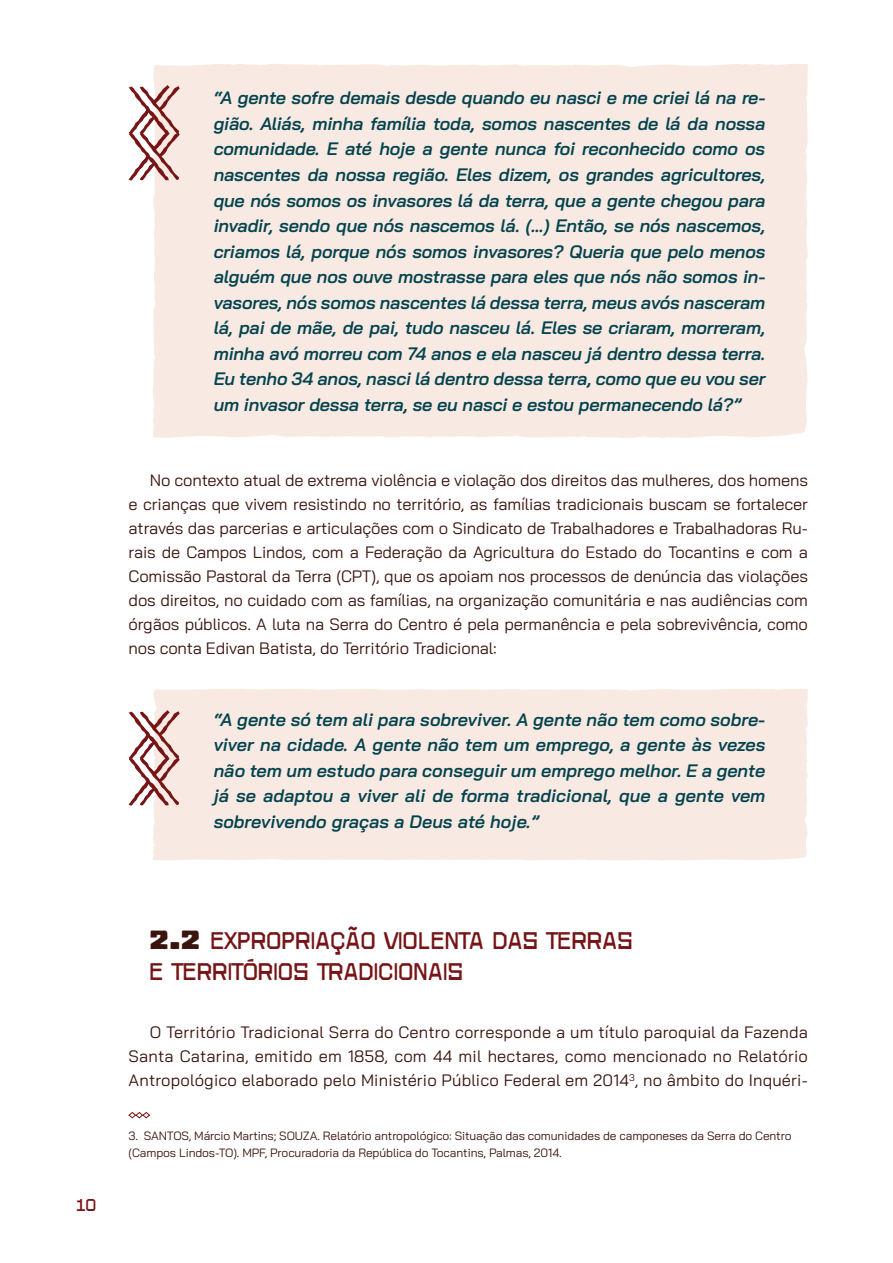
<style>
.page{position:relative;width:893px;height:1263px;background:#fff}
.page>*{position:absolute;margin:0;border:0;box-sizing:border-box;transform-origin:0 0}
.t1{font:31.5px/31.5px "grafiapopular";letter-spacing:.03em;color:#761416}
.t2{font:22.5px "grafiapopular";color:#761416}
.t3{font:italic 600 18px/25.5px "Bai Jamjuree";letter-spacing:-.01em;color:#02434d;text-align:justify}
.t4{font:16.5px/24px "Bai Jamjuree";letter-spacing:-.01em;color:#3a140d;text-align:justify}
.t5{font:12px/16.5px "Bai Jamjuree";letter-spacing:-.01em;color:#3a140d}
.s1{font-family:"Tekoha";font-weight:900;font-size:34.5px;color:#3a140d}
</style>
<div class="page">
<div style="left:153px;top:64px;width:655px;height:374px;background:#f8e9e3"></div>
<div style="left:153px;top:689px;width:655px;height:171px;background:#f8e9e3"></div>
<svg style="left:129px;top:85px;width:51px;height:95px"></svg>
<svg style="left:129px;top:710px;width:51px;height:95px"></svg>
<svg style="left:128px;top:1112px;width:22px;height:6px"></svg>
<p class="t3" style="left:214px;top:85px;width:553px">“A gente sofre demais desde quando eu nasci e me criei lá na re&shy;gião. Aliás, minha família toda, somos nascentes de lá da nossa comunidade. E até hoje a gente nunca foi reconhecido como os nascentes da nossa região. Eles dizem, os grandes agricultores, que nós somos os invasores lá da terra, que a gente chegou para invadir, sendo que nós nascemos lá. (...) Então, se nós nascemos, criamos lá, porque nós somos invasores? Queria que pelo menos alguém que nos ouve mostrasse para eles que nós não somos in&shy;vasores, nós somos nascentes lá dessa terra, meus avós nasceram lá, pai de mãe, de pai, tudo nasceu lá. Eles se criaram, morreram, minha avó morreu com 74 anos e ela nasceu já dentro dessa terra.<br>Eu tenho 34 anos, nasci lá dentro dessa terra, como que eu vou ser um invasor dessa terra, se eu nasci e estou permanecendo lá?”</p>
<p class="t4" style="left:129px;top:468px;width:681px;text-indent:21px">No contexto atual de extrema violência e violação dos direitos das mulheres, dos homens e crianças que vivem resistindo no território, as famílias tradicionais buscam se fortalecer através das parcerias e articulações com o Sindicato de Trabalhadores e Trabalhadoras Ru&shy;rais de Campos Lindos, com a Federação da Agricultura do Estado do Tocantins e com a Comissão Pastoral da Terra (CPT), que os apoiam nos processos de denúncia das violações dos direitos, no cuidado com as famílias, na organização comunitária e nas audiências com órgãos públicos. A luta na Serra do Centro é pela permanência e pela sobrevivência, como nos conta Edivan Batista, do Território Tradicional:</p>
<p class="t3" style="left:214px;top:707px;width:553px">“A gente só tem ali para sobreviver. A gente não tem como sobre&shy;viver na cidade. A gente não tem um emprego, a gente às vezes não tem um estudo para conseguir um emprego melhor. E a gente já se adaptou a viver ali de forma tradicional, que a gente vem sobrevivendo graças a Deus até hoje.”</p>
<p class="t2" style="left:77px;top:1194px;width:21px">10</p>
<h1 class="t1" style="left:150px;top:923px;width:484px"><span class="s1">2.2</span> EXPROPRIAÇÃO VIOLENTA DAS TERRAS<br>E TERRITÓRIOS TRADICIONAIS</h1>
<p class="t4" style="left:129px;top:1020px;width:681px;text-indent:21px">O Território Tradicional Serra do Centro corresponde a um título paroquial da Fazenda Santa Catarina, emitido em 1858, com 44 mil hectares, como mencionado no Relatório Antropológico elaborado pelo Ministério Público Federal em 2014<sup>3</sup>, no âmbito do Inquéri-</p>
<p class="t5" style="left:129px;top:1127px;width:664px">3. SANTOS, Márcio Martins; SOUZA. Relatório antropológico: Situação das comunidades de camponeses da Serra do Centro (Campos Lindos-TO). MPF, Procuradoria da República do Tocantins, Palmas, 2014.</p>
</div>
